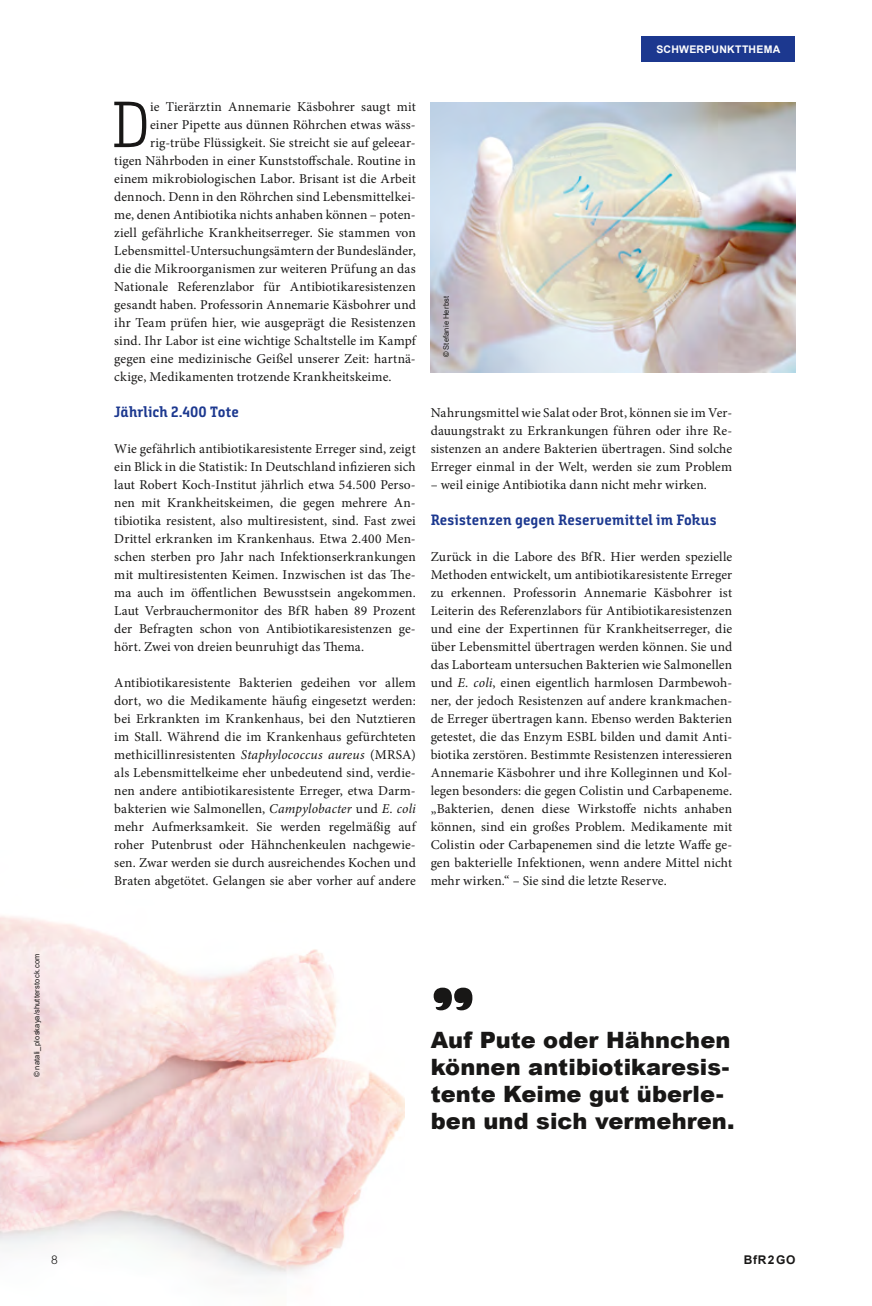
<style>
.page{position:relative;width:872px;height:1306px;background:#fff}
.page>*{position:absolute;margin:0;border:0;box-sizing:border-box;transform-origin:0 0}
.t1{font:65.1px "Bunday Slab Semi Light Up";color:#181716}
.t2{font:900 54px "Stanley Slab";color:#181716}
.t3{font:900 22.5px/27px "Arial";letter-spacing:.005em;color:#181716}
.t4{font:15px "Bunday Slab Bold Up";letter-spacing:.01em;color:#1c388f}
.t5{font:13.5px/18px "Minion Pro";letter-spacing:.005em;color:#181716;text-align:justify}
.t6{font:700 12px "Arial";color:#181716}
.t7{font:300 12px "Arial";color:#181716}
.t8{font:700 10.5px "Arial";letter-spacing:.025em;color:#fff}
.t9{font:7.5px "Arial";letter-spacing:.02em;color:#181716}
.s1{font-style:italic}
</style>
<div class="page">
<img style="left:0;top:916px;width:404px;height:360px">
<img style="left:431px;top:102px;width:364px;height:270px">
<div style="left:641px;top:37px;width:154px;height:25px;background:#1c388f"></div>
<p class="t9" style="left:32px;top:1077px;width:125px;rotate:-90deg">© natali_ploskaya/shutterstock.com</p>
<p class="t8" style="left:656px;top:43px;width:125px">SCHWERPUNKTTHEMA</p>
<h1 class="t1" style="left:111px;top:86px;width:40px">D</h1>
<p class="t5" style="left:150px;top:98px;width:267px">ie Tierärztin Annemarie Käsbohrer saugt mit</p>
<p class="t5" style="left:150px;top:116px;width:267px">einer Pipette aus dünnen Röhrchen etwas wäss-</p>
<p class="t5" style="left:150px;top:134px;width:267px">rig-trübe Flüssigkeit. Sie streicht sie auf geleear-</p>
<p class="t5" style="left:114px;top:152px;width:303px">tigen Nährboden in einer Kunststoffschale. Routine in</p>
<p class="t5" style="left:114px;top:170px;width:303px">einem mikrobiologischen Labor. Brisant ist die Arbeit</p>
<p class="t5" style="left:114px;top:188px;width:303px">dennoch. Denn in den Röhrchen sind Lebensmittelkei-</p>
<p class="t5" style="left:114px;top:206px;width:303px">me, denen Antibiotika nichts anhaben können – poten-</p>
<p class="t5" style="left:114px;top:224px;width:303px">ziell gefährliche Krankheitserreger. Sie stammen von</p>
<p class="t5" style="left:114px;top:242px;width:303px">Lebensmittel-Untersuchungsämtern der Bundesländer,</p>
<p class="t5" style="left:114px;top:260px;width:303px">die die Mikroorganismen zur weiteren Prüfung an das</p>
<p class="t5" style="left:114px;top:278px;width:303px">Nationale Referenzlabor für Antibiotikaresistenzen</p>
<p class="t5" style="left:114px;top:296px;width:303px">gesandt haben. Professorin Annemarie Käsbohrer und</p>
<p class="t5" style="left:114px;top:314px;width:303px">ihr Team prüfen hier, wie ausgeprägt die Resistenzen</p>
<p class="t5" style="left:114px;top:332px;width:303px">sind. Ihr Labor ist eine wichtige Schaltstelle im Kampf</p>
<p class="t5" style="left:114px;top:350px;width:303px">gegen eine medizinische Geißel unserer Zeit: hartnä-</p>
<p class="t5" style="left:114px;top:368px;width:279px">ckige, Medikamenten trotzende Krankheitskeime.</p>
<p class="t4" style="left:114px;top:403px;width:126px">Jährlich 2.400 Tote</p>
<p class="t5" style="left:114px;top:440px;width:303px">Wie gefährlich antibiotikaresistente Erreger sind, zeigt ein Blick in die Statistik: In Deutschland infizieren sich laut Robert Koch-Institut jährlich etwa 54.500 Perso&shy;nen mit Krankheitskeimen, die gegen mehrere An&shy;tibiotika resistent, also multiresistent, sind. Fast zwei Drittel erkranken im Krankenhaus. Etwa 2.400 Men&shy;schen sterben pro Jahr nach Infektionserkrankungen mit multiresistenten Keimen. Inzwischen ist das The&shy;ma auch im öffentlichen Bewusstsein angekommen.<br>Laut Verbrauchermonitor des BfR haben 89 Prozent der Befragten schon von Antibiotikaresistenzen ge&shy;hört. Zwei von dreien beunruhigt das Thema.</p>
<p class="t5" style="left:114px;top:674px;width:303px">Antibiotikaresistente Bakterien gedeihen vor allem dort, wo die Medikamente häufig eingesetzt werden: bei Erkrankten im Krankenhaus, bei den Nutztieren im Stall. Während die im Krankenhaus gefürchteten methicillinresistenten <span class="s1">Staphylococcus aureus</span> (MRSA) als Lebensmittelkeime eher unbedeutend sind, verdie&shy;nen andere antibiotikaresistente Erreger, etwa Darm&shy;bakterien wie Salmonellen, <span class="s1">Campylobacter</span> und <span class="s1">E. coli </span>mehr Aufmerksamkeit. Sie werden regelmäßig auf roher Putenbrust oder Hähnchenkeulen nachgewie&shy;sen. Zwar werden sie durch ausreichendes Kochen und Braten abgetötet. Gelangen sie aber vorher auf andere</p>
<p class="t9" style="left:441px;top:357px;width:63px;rotate:-90deg">© Stefanie Herbst</p>
<p class="t5" style="left:431px;top:404px;width:303px">Nahrungsmittel wie Salat oder Brot, können sie im Ver&shy;dauungstrakt zu Erkrankungen führen oder ihre Re&shy;sistenzen an andere Bakterien übertragen. Sind solche Erreger einmal in der Welt, werden sie zum Problem</p>
<p class="t5" style="left:431px;top:476px;width:278px">– weil einige Antibiotika dann nicht mehr wirken.</p>
<p class="t4" style="left:431px;top:511px;width:287px">Resistenzen gegen Reservemittel im Fokus</p>
<p class="t5" style="left:431px;top:548px;width:303px">Zurück in die Labore des BfR. Hier werden spezielle Methoden entwickelt, um antibiotikaresistente Erreger zu erkennen. Professorin Annemarie Käsbohrer ist Leiterin des Referenzlabors für Antibiotikaresistenzen und eine der Expertinnen für Krankheitserreger, die über Lebensmittel übertragen werden können. Sie und das Laborteam untersuchen Bakterien wie Salmonellen und <span class="s1">E. coli</span>, einen eigentlich harmlosen Darmbewoh&shy;ner, der jedoch Resistenzen auf andere krankmachen&shy;de Erreger übertragen kann. Ebenso werden Bakterien getestet, die das Enzym ESBL bilden und damit Anti&shy;biotika zerstören. Bestimmte Resistenzen interessieren Annemarie Käsbohrer und ihre Kolleginnen und Kol&shy;legen besonders: die gegen Colistin und Carbapeneme. „Bakterien, denen diese Wirkstoffe nichts anhaben können, sind ein großes Problem. Medikamente mit Colistin oder Carbapenemen sind die letzte Waffe ge&shy;gen bakterielle Infektionen, wenn andere Mittel nicht mehr wirken.“ – Sie sind die letzte Reserve.</p>
<h2 class="t2" style="left:431px;top:938px;width:46px">„</h2>
<h3 class="t3" style="left:431px;top:1025px;width:305px">Auf Pute oder Hähnchen können antibiotikaresis&shy;tente Keime gut überle&shy;ben und sich vermehren.</h3>
<p class="t7" style="left:51px;top:1252px;width:8px">8</p>
<p class="t6" style="left:744px;top:1251px;width:53px">BfR 2 GO</p>
</div>
